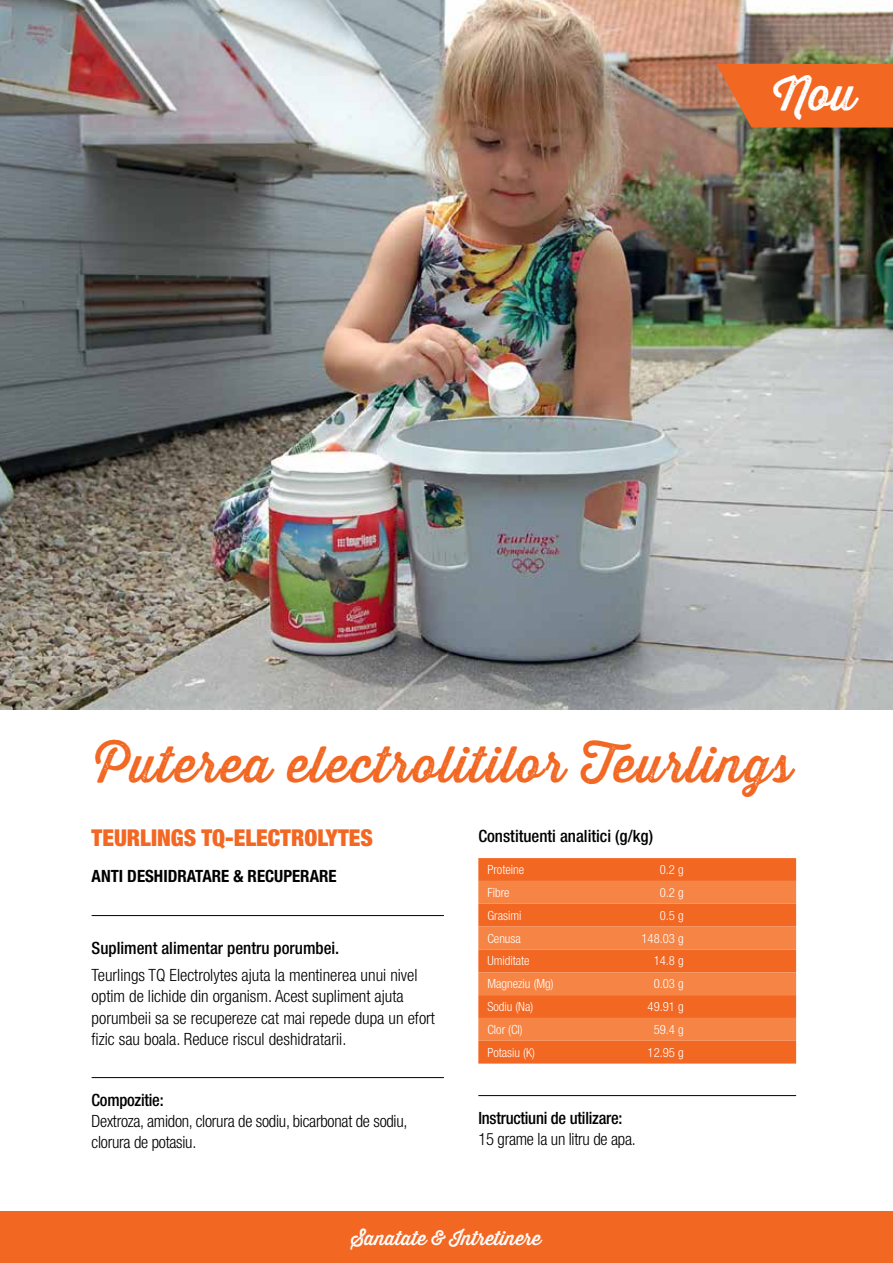
<style>
.page{position:relative;width:893px;height:1263px;background:#fff}
.page>*{position:absolute;margin:0;border:0;box-sizing:border-box;transform-origin:0 0}
.t1{font:49.5px "Thirsty Rough Reg One";letter-spacing:.035em;color:#f26722}
.t2{font:45.6px "Thirsty Rough Reg One";color:#fff}
.t3{font:900 condensed 23.25px "Helvetica Neue LT Pro";color:#f26722}
.t4{font:19.5px "Thirsty Rough Reg One";color:#fff}
.t5{font:300 condensed 16.95px/21.1px "Helvetica Neue LT Pro";color:#000}
.t6{font:500 condensed 16.95px "Helvetica Neue LT Pro";color:#000}
.t7{font:700 condensed 16.95px "Helvetica Neue LT Pro";color:#000}
.t8{font:300 condensed 12.75px "Helvetica Neue LT Pro";color:#fff}
</style>
<div class="page">
<div style="left:0;top:1212px;width:893px;height:51px;background:#f26722"></div>
<img style="left:0;top:0;width:893px;height:709px">
<hr style="left:92px;top:915px;width:352px;height:1px;background:#000">
<hr style="left:92px;top:1077px;width:352px;height:1px;background:#000">
<hr style="left:478px;top:1095px;width:318px;height:1px;background:#000">
<div style="left:478px;top:858px;width:318px;height:205px;background:#f26722"></div>
<svg style="left:478px;top:881px;width:318px;height:160px;background:#f37938"></svg>
<svg style="left:716px;top:64px;width:177px;height:64px;background:#e86929"></svg>
<h2 class="t2" style="left:773px;top:60px;width:84px">Nou</h2>
<h1 class="t1" style="left:95px;top:728px;width:698px">Puterea electrolitilor Teurlings</h1>
<h3 class="t3" style="left:92px;top:823px;width:283px">TEURLINGS TQ-ELECTROLYTES</h3>
<p class="t7" style="left:92px;top:866px;width:246px">ANTI DESHIDRATARE &amp; RECUPERARE</p>
<p class="t6" style="left:478px;top:826px;width:176px">Constituenti analitici (g/kg)</p>
<p class="t8" style="left:487px;top:862px;width:38px">Proteine</p>
<p class="t8" style="left:660px;top:862px;width:25px">0.2 g</p>
<p class="t8" style="left:487px;top:885px;width:24px">Fibre</p>
<p class="t8" style="left:660px;top:885px;width:25px">0.2 g</p>
<p class="t8" style="left:487px;top:908px;width:36px">Grasimi</p>
<p class="t8" style="left:660px;top:908px;width:25px">0.5 g</p>
<p class="t8" style="left:487px;top:931px;width:35px">Cenusa</p>
<p class="t8" style="left:641px;top:931px;width:44px">148.03 g</p>
<p class="t8" style="left:487px;top:953px;width:44px">Umiditate</p>
<p class="t8" style="left:654px;top:953px;width:31px">14.8 g</p>
<p class="t8" style="left:487px;top:976px;width:68px">Magneziu (Mg)</p>
<p class="t8" style="left:654px;top:976px;width:31px">0.03 g</p>
<p class="t8" style="left:487px;top:999px;width:48px">Sodiu (Na)</p>
<p class="t8" style="left:648px;top:999px;width:38px">49.91 g</p>
<p class="t8" style="left:487px;top:1022px;width:37px">Clor (Cl)</p>
<p class="t8" style="left:654px;top:1022px;width:31px">59.4 g</p>
<p class="t8" style="left:487px;top:1045px;width:49px">Potasiu (K)</p>
<p class="t8" style="left:648px;top:1045px;width:38px">12.95 g</p>
<p class="t6" style="left:92px;top:938px;width:249px">Supliment alimentar pentru porumbei.</p>
<p class="t5" style="left:92px;top:964px;width:345px">Teurlings TQ Electrolytes ajuta la mentinerea unui nivel optim de lichide din organism. Acest supliment ajuta porumbeii sa se recupereze cat mai repede dupa un efort fizic sau boala. Reduce riscul deshidratarii.</p>
<p class="t6" style="left:92px;top:1089px;width:74px">Compozitie:</p>
<p class="t5" style="left:92px;top:1110px;width:317px">Dextroza, amidon, clorura de sodiu, bicarbonat de sodiu, clorura de potasiu.</p>
<p class="t6" style="left:478px;top:1107px;width:146px">Instructiuni de utilizare:</p>
<p class="t5" style="left:478px;top:1128px;width:159px">15 grame la un litru de apa.</p>
<p class="t4" style="left:352px;top:1224px;width:191px">Sanatate &amp; Intretinere</p>
</div>
